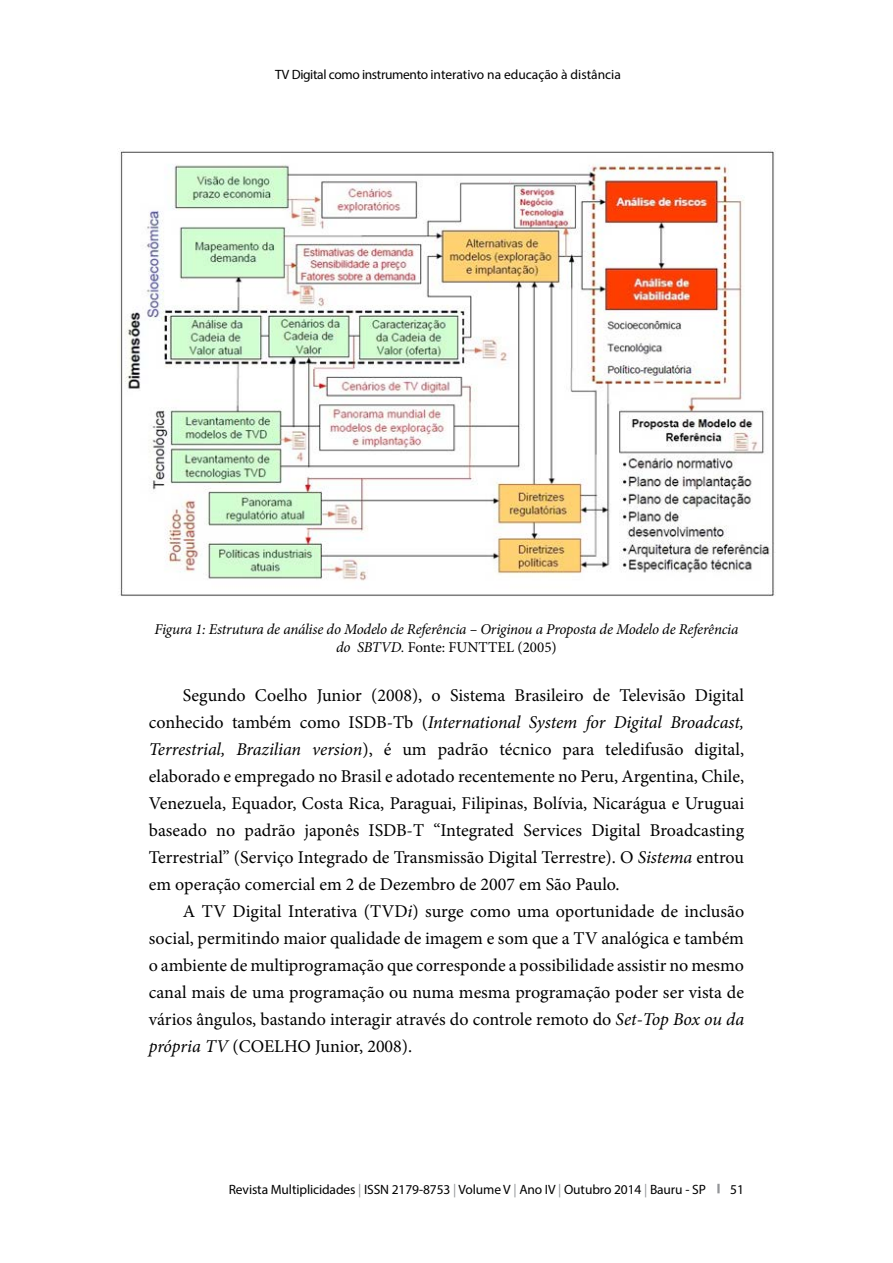
<style>
.page{position:relative;width:893px;height:1263px;background:#fff}
.page>*{position:absolute;margin:0;border:0;box-sizing:border-box;transform-origin:0 0}
.t1{font:18px/27px "Minion Pro";color:#000;text-align:justify}
.t2{font:italic 15px/18px "Minion Pro";letter-spacing:-.015em;color:#000;text-align:center}
.t3{font:13.5px "Myriad Pro";letter-spacing:-.01em;color:#000}
.s1{font-style:normal}
.s2{font-style:italic}
.s3{color:#939598}
</style>
<div class="page">
<svg style="left:717px;top:1184px;width:3px;height:9px"></svg>
<img style="left:118px;top:150px;width:657px;height:446px">
<p class="t3" style="left:275px;top:66px;width:347px">TV Digital como instrumento interativo na educação à distância</p>
<p class="t2" style="left:154px;top:620px;width:586px">Figura 1: Estrutura de análise do Modelo de Referência – Originou a Proposta de Modelo de Referência do SBTVD. <span class="s1">Fonte: FUNTTEL (2005)</span></p>
<p class="t1" style="left:149px;top:682px;width:597px;text-indent:34px">Segundo Coelho Junior (2008), o Sistema Brasileiro de Televisão Digital conhecido também como ISDB-Tb (<span class="s2">International System for Digital Broadcast, Terrestrial, Brazilian version</span>), é um padrão técnico para teledifusão digital, elaborado e empregado no Brasil e adotado recentemente no Peru, Argentina, Chile, Venezuela, Equador, Costa Rica, Paraguai, Filipinas, Bolívia, Nicarágua e Uruguai baseado no padrão japonês ISDB-T “Integrated Services Digital Broadcasting Terrestrial” (Serviço Integrado de Transmissão Digital Terrestre). O <span class="s2">Sistema</span> entrou em operação comercial em 2 de Dezembro de 2007 em São Paulo.</p>
<p class="t1" style="left:149px;top:898px;width:597px;text-indent:34px">A TV Digital Interativa (TVD<span class="s2">i</span>) surge como uma oportunidade de inclusão social, permitindo maior qualidade de imagem e som que a TV analógica e também o ambiente de multiprogramação que corresponde a possibilidade assistir no mesmo canal mais de uma programação ou numa mesma programação poder ser vista de vários ângulos, bastando interagir através do controle remoto do <span class="s2">Set-Top Box ou da própria TV</span> (COELHO Junior, 2008).</p>
<p class="t3" style="left:229px;top:1181px;width:479px">Revista Multiplicidades <span class="s3">|</span> ISSN 2179-8753 <span class="s3">|</span> Volume V <span class="s3">|</span> Ano IV <span class="s3">|</span> Outubro 2014 <span class="s3">|</span> Bauru - SP</p>
<p class="t3" style="left:730px;top:1181px;width:15px">51</p>
</div>
